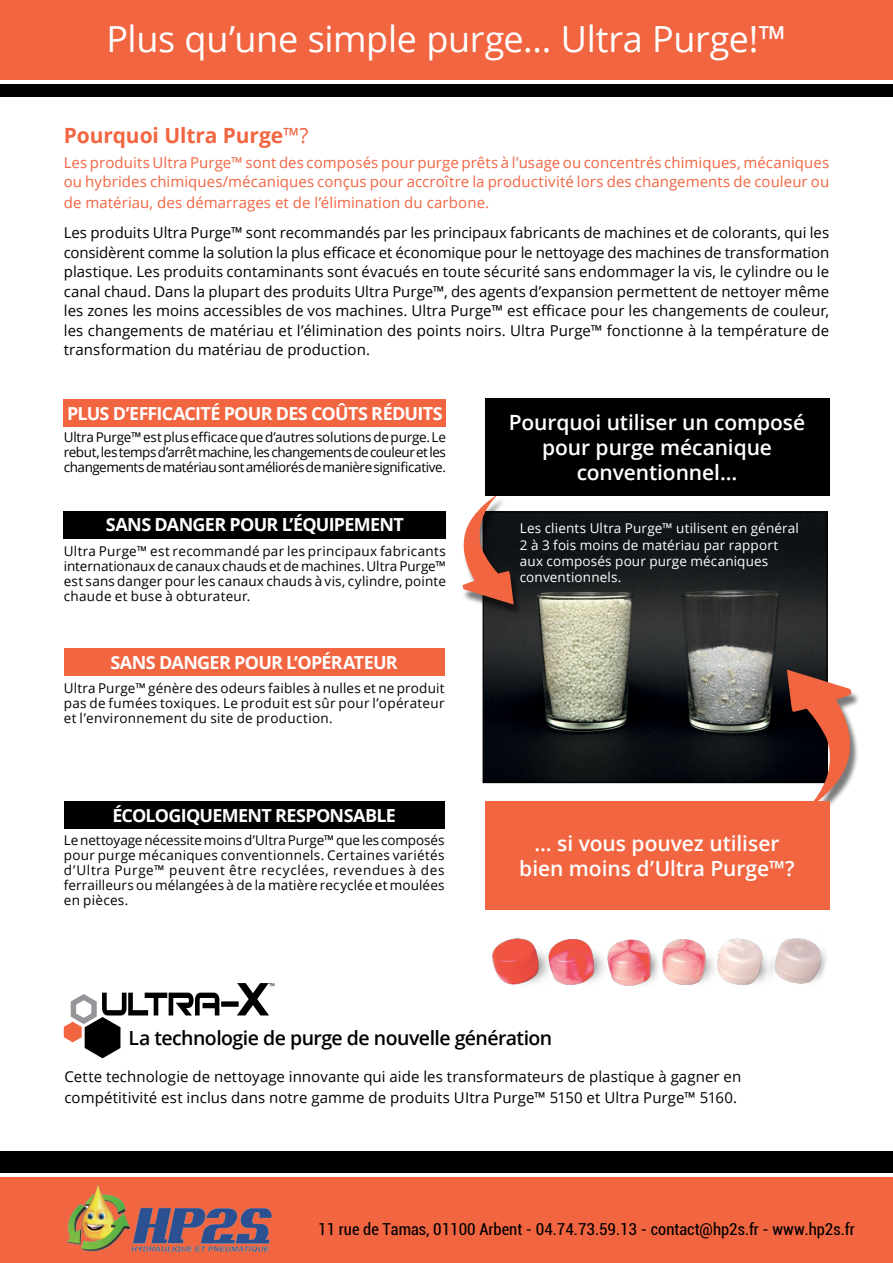
<style>
.page{position:relative;width:893px;height:1263px;background:#fff}
.page>*{position:absolute;margin:0;border:0;box-sizing:border-box;transform-origin:0 0}
.t1{font:36px "Open Sans";letter-spacing:-.01em;color:#fff}
.t2{font:600 21px/25.2px "Open Sans";letter-spacing:-.005em;color:#fff;text-align:center}
.t3{font:700 21px "Open Sans";letter-spacing:-.005em;color:#f26541}
.t4{font:600 19.5px "Open Sans";letter-spacing:-.03em;color:#000}
.t5{font:700 18px "Open Sans";letter-spacing:-.04em;color:#fff}
.t6{font:condensed 16.5px "Roboto";color:#000}
.t7{font:15px/19.5px "Open Sans";letter-spacing:.005em;color:#000;text-align:justify}
.t8{font:15px/19.5px "Open Sans";letter-spacing:.005em;color:#f26541}
.t9{font:13.5px/15px "Open Sans";letter-spacing:.01em;color:#000;text-align:justify}
.t10{font:13.5px/16.2px "Open Sans";letter-spacing:.01em;color:#fff}
.s1{font-family:"Bitsumishi Pro";font-weight:500;font-size:42px}
.s2{font-weight:400}
</style>
<div class="page">
<img style="left:485px;top:514px;width:340px;height:267px">
<div style="left:462px;top:497px;width:60px;height:119px;background:#000;opacity:.52"></div>
<svg style="left:462px;top:496px;width:52px;height:108px"></svg>
<div style="left:787px;top:673px;width:73px;height:148px;background:#000;opacity:.52"></div>
<svg style="left:787px;top:670px;width:65px;height:140px"></svg>
<img style="left:492px;top:938px;width:334px;height:48px">
<div style="left:0;top:0;width:893px;height:79px;background:#f26541"></div>
<div style="left:0;top:84px;width:893px;height:13px;background:#000"></div>
<svg style="left:64px;top:983px;width:210px;height:75px"></svg>
<div style="left:64px;top:399px;width:382px;height:27px;background:#f26541"></div>
<div style="left:64px;top:511px;width:382px;height:27px;background:#000"></div>
<div style="left:64px;top:648px;width:381px;height:28px;background:#f26541"></div>
<div style="left:64px;top:801px;width:381px;height:28px;background:#000"></div>
<div style="left:485px;top:398px;width:344px;height:98px;background:#000"></div>
<div style="left:485px;top:801px;width:344px;height:108px;background:#f26541"></div>
<div style="left:0;top:1178px;width:893px;height:85px;background:#f26541"></div>
<div style="left:0;top:1151px;width:893px;height:21px;background:#000"></div>
<img style="left:67px;top:1184px;width:205px;height:69px">
<h1 class="t1" style="left:106px;top:14px;width:682px">Plus qu’une simple purge… Ultra Purge!™</h1>
<h1 class="t1" style="left:143px;top:15px;width:609px">Don’t just purge… <span class="s1">ULTRA PURGE!</span><sup>™</sup></h1>
<h2 class="t3" style="left:64px;top:120px;width:246px">Pourquoi Ultra Purge<span class="s2">™?</span></h2>
<p class="t8" style="left:64px;top:152px;width:767px">Les produits Ultra Purge™ sont des composés pour purge prêts à l’usage ou concentrés chimiques, mécaniques ou hybrides chimiques/mécaniques conçus pour accroître la productivité lors des changements de couleur ou</p>
<p class="t8" style="left:64px;top:193px;width:427px">de matériau, des démarrages et de l’élimination du carbone.</p>
<p class="t7" style="left:64px;top:223px;width:767px">Les produits Ultra Purge™ sont recommandés par les principaux fabricants de machines et de colorants, qui les considèrent comme la solution la plus efficace et économique pour le nettoyage des machines de transformation plastique. Les produits contaminants sont évacués en toute sécurité sans endommager la vis, le cylindre ou le canal chaud. Dans la plupart des produits Ultra Purge™, des agents d’expansion permettent de nettoyer même les zones les moins accessibles de vos machines. Ultra Purge™ est efficace pour les changements de couleur, les changements de matériau et l’élimination des points noirs. Ultra Purge™ fonctionne à la température de transformation du matériau de production.</p>
<p class="t5" style="left:67px;top:400px;width:377px">PLUS D’EFFICACITÉ POUR DES COÛTS RÉDUITS</p>
<p class="t9" style="left:64px;top:429px;width:384px">Ultra Purge™ est plus efficace que d’autres solutions de purge. Le rebut, les temps d’arrêt machine, les changements de couleur et les changements de matériau sont améliorés de manière significative.</p>
<p class="t5" style="left:106px;top:512px;width:299px">SANS DANGER POUR L’ÉQUIPEMENT</p>
<p class="t9" style="left:64px;top:543px;width:384px">Ultra Purge™ est recommandé par les principaux fabricants internationaux de canaux chauds et de machines. Ultra Purge™ est sans danger pour les canaux chauds à vis, cylindre, pointe chaude et buse à obturateur.</p>
<p class="t5" style="left:111px;top:650px;width:289px">SANS DANGER POUR L’OPÉRATEUR</p>
<p class="t9" style="left:64px;top:680px;width:382px">Ultra Purge™ génère des odeurs faibles à nulles et ne produit pas de fumées toxiques. Le produit est sûr pour l’opérateur et l’environnement du site de production.</p>
<p class="t5" style="left:112px;top:803px;width:285px">ÉCOLOGIQUEMENT RESPONSABLE</p>
<p class="t9" style="left:64px;top:832px;width:382px">Le nettoyage nécessite moins d’Ultra Purge™ que les composés pour purge mécaniques conventionnels. Certaines variétés d’Ultra Purge™ peuvent être recyclées, revendues à des ferrailleurs ou mélangées à de la matière recyclée et moulées en pièces.</p>
<h2 class="t2" style="left:509px;top:409px;width:298px">Pourquoi utiliser un composé pour purge mécanique conventionnel…</h2>
<p class="t10" style="left:520px;top:520px;width:281px">Les clients Ultra Purge™ utilisent en général 2 à 3 fois moins de matériau par rapport aux composés pour purge mécaniques conventionnels.</p>
<h2 class="t2" style="left:519px;top:830px;width:277px">… si vous pouvez utiliser bien moins d’Ultra Purge™?</h2>
<h3 class="t4" style="left:129px;top:1024px;width:425px">La technologie de purge de nouvelle génération</h3>
<p class="t7" style="left:64px;top:1065px;width:678px;line-height:21px">Cette technologie de nettoyage innovante qui aide les transformateurs de plastique à gagner en compétitivité est inclus dans notre gamme de produits UItra Purge™ 5150 et Ultra Purge™ 5160.</p>
<p class="t6" style="left:318px;top:1217px;width:538px">11 rue de Tamas, 01100 Arbent - 04.74.73.59.13 - contact@hp2s.fr - www.hp2s.fr</p>
</div>
